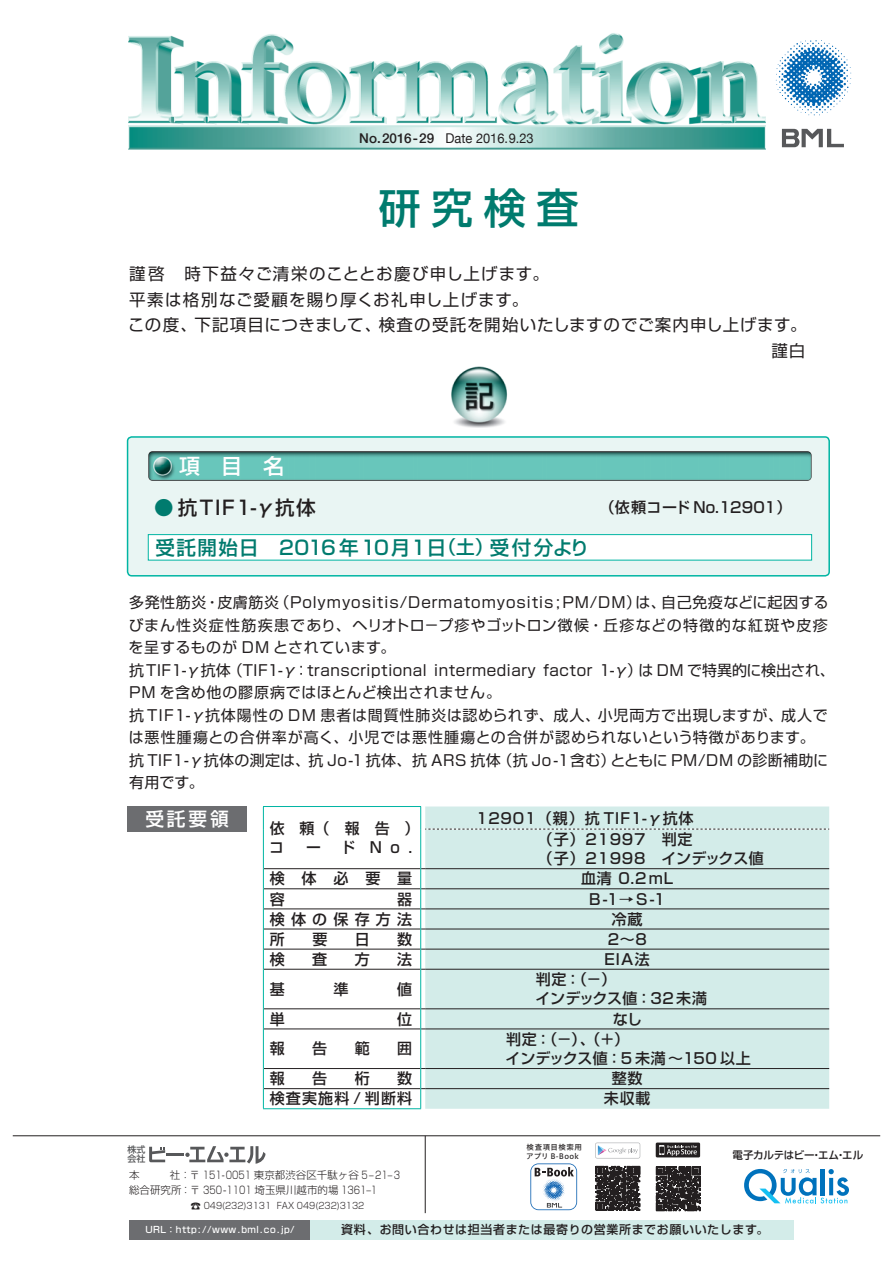
<style>
.page{position:relative;width:893px;height:1263px;background:#fff}
.page>*{position:absolute;margin:0;border:0;box-sizing:border-box;transform-origin:0 0}
.t1{font:500 42px "Shin Go Pro";color:#007b6e}
.t2{font:500 21px "Shin Go Pro";color:#fff}
.t3{font:500 19.5px "Shin Go Pro";letter-spacing:.06em;color:#007b6e}
.t4{font:500 19.5px "Shin Go Pro";letter-spacing:.075em;color:#231f20}
.t5{font:500 18.75px "Shin Go";color:#fff}
.t6{font:16.5px "Shin Go Pro";letter-spacing:.055em;color:#231f20}
.t7{font:15px/22.5px "Shin Go Pro";letter-spacing:.04em;color:#231f20}
.t8{font:500 15px/19.5px "Shin Go Pro";letter-spacing:.05em;color:#231f20}
.t9{font:500 15px/19.5px "Shin Go Pro";letter-spacing:.01em;color:#231f20}
.t10{font:500 15px "Shin Go Pro";letter-spacing:.015em;color:#231f20}
.t11{font:500 15px "Shin Go Pro";letter-spacing:.025em;color:#231f20}
.t12{font:500 15px "Shin Go Pro";letter-spacing:.075em;color:#231f20}
.t13{font:500 15px "Shin Go Pro";letter-spacing:.415em;color:#231f20}
.t14{font:13.5px "Helvetica Neue";color:#231f20;scale:.95 1}
.t15{font:500 12px "Shin Go Pro";letter-spacing:.05em;color:#231f20}
.t16{font:300 10.5px/15px "Shin Go Pro";color:#231f20}
.t17{font:500 10.5px "Shin Go Pro";letter-spacing:-.025em;color:#231f20}
.t18{font:300 9px "Shin Go Pro";color:#231f20;scale:.9 1}
.t19{font:500 9px "Shin Go Pro";letter-spacing:.05em;color:#fff}
.t20{font:500 9px/9.4px "Shin Go Pro";color:#57585a}
.t21{font:7.5px/9px "Hiragino UD Sans Std W5";letter-spacing:.05em;color:#231f20}
.s1{font-weight:500}
.s2{color:#007b6e}
.s3{font-size:18.6px}
.s4{font-size:10.5px}
</style>
<div class="page">
<div style="left:128px;top:437px;width:701px;height:139px;background:#e9f5f3;border-radius:4px"></div>
<div style="left:127px;top:436px;width:703px;height:140px;border:2px solid #00b5a3;border-radius:4px"></div>
<img style="left:451px;top:366px;width:56px;height:61px">
<img style="left:128px;top:33px;width:663px;height:117px">
<svg style="left:776px;top:40px;width:75px;height:75px"></svg>
<svg style="left:782px;top:129px;width:62px;height:18px"></svg>
<hr style="left:425px;top:1136px;width:1px;height:77px;background:#231f20">
<hr style="left:13px;top:1135px;width:867px;height:1px;background:#231f20">
<div style="left:148px;top:535px;width:664px;height:25px;background:#fff"></div>
<div style="left:148px;top:534px;width:664px;height:26px;border:1px solid #00b5a3"></div>
<img style="left:148px;top:451px;width:664px;height:30px">
<div style="left:310px;top:1220px;width:484px;height:19px;background:#d3ece9"></div>
<div style="left:130px;top:1220px;width:180px;height:19px;background:#6c6d70"></div>
<svg style="left:744px;top:1169px;width:105px;height:34px"></svg>
<svg style="left:149px;top:1147px;width:16px;height:15px"></svg>
<hr style="left:166px;top:1153px;width:18px;height:3px;background:#57585a">
<svg style="left:185px;top:1146px;width:81px;height:18px"></svg>
<svg style="left:529px;top:1162px;width:50px;height:50px"></svg>
<svg style="left:530px;top:1163px;width:47px;height:47px"></svg>
<svg style="left:655px;top:1142px;width:45px;height:16px"></svg>
<svg style="left:655px;top:1166px;width:46px;height:46px"></svg>
<svg style="left:656px;top:1167px;width:44px;height:44px;background:#373435"></svg>
<svg style="left:595px;top:1143px;width:45px;height:15px"></svg>
<svg style="left:595px;top:1165px;width:46px;height:46px"></svg>
<svg style="left:596px;top:1166px;width:44px;height:44px;background:#373334"></svg>
<div style="left:425px;top:806px;width:404px;height:303px;background:#d3ece9"></div>
<hr style="left:264px;top:868px;width:156px;height:1px;background:#231f20">
<hr style="left:425px;top:868px;width:404px;height:1px;background:#231f20">
<hr style="left:264px;top:888px;width:156px;height:1px;background:#231f20">
<hr style="left:425px;top:888px;width:404px;height:1px;background:#231f20">
<hr style="left:264px;top:908px;width:156px;height:1px;background:#231f20">
<hr style="left:425px;top:908px;width:404px;height:1px;background:#231f20">
<hr style="left:264px;top:929px;width:156px;height:1px;background:#231f20">
<hr style="left:425px;top:929px;width:404px;height:1px;background:#231f20">
<hr style="left:264px;top:949px;width:156px;height:1px;background:#231f20">
<hr style="left:425px;top:949px;width:404px;height:1px;background:#231f20">
<hr style="left:264px;top:969px;width:156px;height:1px;background:#231f20">
<hr style="left:425px;top:969px;width:404px;height:1px;background:#231f20">
<hr style="left:264px;top:1008px;width:156px;height:1px;background:#231f20">
<hr style="left:425px;top:1008px;width:404px;height:1px;background:#231f20">
<hr style="left:264px;top:1028px;width:156px;height:1px;background:#231f20">
<hr style="left:425px;top:1028px;width:404px;height:1px;background:#231f20">
<hr style="left:264px;top:1068px;width:156px;height:1px;background:#231f20">
<hr style="left:425px;top:1068px;width:404px;height:1px;background:#231f20">
<hr style="left:264px;top:1088px;width:156px;height:1px;background:#231f20">
<hr style="left:425px;top:1088px;width:404px;height:1px;background:#231f20">
<hr style="left:263px;top:806px;width:158px;height:1px;background:#00b5a3">
<svg style="left:263px;top:807px;width:1px;height:22px"></svg>
<svg style="left:420px;top:807px;width:409px;height:23px;background:#d0e8e5"></svg>
<hr style="left:263px;top:829px;width:1px;height:40px;background:#00b5a3">
<hr style="left:420px;top:829px;width:1px;height:40px;background:#00b5a3">
<svg style="left:263px;top:869px;width:1px;height:100px"></svg>
<svg style="left:420px;top:868px;width:5px;height:102px"></svg>
<hr style="left:263px;top:969px;width:1px;height:40px;background:#00b5a3">
<hr style="left:420px;top:969px;width:1px;height:40px;background:#00b5a3">
<svg style="left:263px;top:1009px;width:1px;height:20px"></svg>
<svg style="left:420px;top:1008px;width:5px;height:21px"></svg>
<hr style="left:263px;top:1029px;width:1px;height:39px;background:#00b5a3">
<hr style="left:420px;top:1029px;width:1px;height:39px;background:#00b5a3">
<svg style="left:263px;top:1068px;width:1px;height:40px"></svg>
<svg style="left:420px;top:1068px;width:5px;height:40px"></svg>
<hr style="left:263px;top:1108px;width:158px;height:1px;background:#00b5a3">
<div style="left:128px;top:807px;width:119px;height:25px;background:#6c6d70"></div>
<p class="t14" style="left:359px;top:130px;width:185px"><span class="s1">No.2016-29</span> Date 2016.9.23</p>
<h1 class="t1" style="left:379px;top:174px;width:201px">研究検査</h1>
<p class="t6" style="left:129px;top:260px;width:421px">謹啓　時下益々ご清栄のこととお慶び申し上げます。</p>
<p class="t6" style="left:129px;top:286px;width:401px">平素は格別なご愛顧を賜り厚くお礼申し上げます。</p>
<p class="t6" style="left:128px;top:311px;width:680px">この度、下記項目につきまして、検査の受託を開始いたしますのでご案内申し上げます。</p>
<p class="t6" style="left:771px;top:337px;width:35px">謹白</p>
<h2 class="t2" style="left:179px;top:449px;width:107px">項　目　名</h2>
<h3 class="t4" style="left:154px;top:492px;width:163px"><span class="s2">●</span> 抗TIF1-γ抗体</h3>
<p class="t11" style="left:600px;top:495px;width:193px">（依頼コード No.12901）</p>
<h3 class="t3" style="left:156px;top:531px;width:435px">受託開始日　2016年10月1日<span class="s3">（土）</span>受付分より</h3>
<p class="t7" style="left:129px;top:589px;width:708px">多発性筋炎・皮膚筋炎（Polymyositis/Dermatomyositis;PM/DM）は、自己免疫などに起因するびまん性炎症性筋疾患であり、ヘリオトロ－プ疹やゴットロン徴候・丘疹などの特徴的な紅斑や皮疹を呈するものが DM とされています。<br>抗TIF1-γ抗体（TIF1-γ：transcriptional intermediary factor 1-γ）は DM で特異的に検出され、PM を含め他の膠原病ではほとんど検出されません。<br>抗 TIF1-γ抗体陽性の DM 患者は間質性肺炎は認められず、成人、小児両方で出現しますが、成人では悪性腫瘍との合併率が高く、小児では悪性腫瘍との合併が認められないという特徴があります。<br>抗 TIF1-γ抗体の測定は、抗 Jo-1 抗体、抗 ARS 抗体（抗 Jo-1含む）とともに PM/DM の診断補助に有用です。</p>
<p class="t5" style="left:145px;top:807px;width:85px">受託要領</p>
<p class="t8" style="left:269px;top:816px;width:152px">依頼（報告）コ</p>
<p class="t8" style="left:306px;top:836px;width:16px">ー</p>
<p class="t8" style="left:340px;top:836px;width:73px">ド No.</p>
<p class="t8" style="left:476px;top:805px;width:219px;line-height:21.3px;text-align:right">12901（親）抗 TIF1-γ抗体（子）21997　判定</p>
<p class="t10" style="left:538px;top:846px;width:227px">（子）21998　インデックス値</p>
<p class="t8" style="left:270px;top:867px;width:144px">検体必要量</p>
<p class="t8" style="left:581px;top:867px;width:94px">血清 0.2mL</p>
<p class="t8" style="left:270px;top:887px;width:16px">容</p>
<p class="t8" style="left:397px;top:887px;width:16px">器</p>
<p class="t8" style="left:589px;top:887px;width:77px">B-1→S-1</p>
<p class="t13" style="left:270px;top:907px;width:144px">検体の保存方法</p>
<p class="t8" style="left:612px;top:907px;width:32px">冷蔵</p>
<p class="t8" style="left:270px;top:927px;width:16px">所</p>
<p class="t8" style="left:312px;top:927px;width:16px">要</p>
<p class="t8" style="left:355px;top:927px;width:16px">日</p>
<p class="t8" style="left:397px;top:927px;width:16px">数</p>
<p class="t8" style="left:608px;top:927px;width:40px">2〜8</p>
<p class="t8" style="left:270px;top:948px;width:16px">検</p>
<p class="t8" style="left:312px;top:948px;width:16px">査</p>
<p class="t8" style="left:355px;top:948px;width:16px">方</p>
<p class="t8" style="left:397px;top:948px;width:16px">法</p>
<p class="t8" style="left:605px;top:948px;width:47px">EIA法</p>
<p class="t8" style="left:270px;top:977px;width:16px">基</p>
<p class="t8" style="left:333px;top:977px;width:16px">準</p>
<p class="t8" style="left:397px;top:977px;width:16px">値</p>
<p class="t9" style="left:535px;top:968px;width:173px">判定：（－）<br>インデックス値：32 未満</p>
<p class="t8" style="left:270px;top:1007px;width:16px">単</p>
<p class="t8" style="left:397px;top:1007px;width:16px">位</p>
<p class="t8" style="left:613px;top:1007px;width:31px">なし</p>
<p class="t8" style="left:270px;top:1037px;width:16px">報</p>
<p class="t8" style="left:312px;top:1037px;width:16px">告</p>
<p class="t8" style="left:355px;top:1037px;width:16px">範</p>
<p class="t8" style="left:397px;top:1037px;width:16px">囲</p>
<p class="t9" style="left:506px;top:1027px;width:247px">判定：（－）、（＋）　<br>インデックス値：5 未満〜150 以上</p>
<p class="t8" style="left:270px;top:1067px;width:16px">報</p>
<p class="t8" style="left:312px;top:1067px;width:16px">告</p>
<p class="t8" style="left:355px;top:1067px;width:16px">桁</p>
<p class="t8" style="left:397px;top:1067px;width:16px">数</p>
<p class="t8" style="left:612px;top:1067px;width:32px">整数</p>
<p class="t12" style="left:270px;top:1086px;width:144px">検査実施料 / 判断料</p>
<p class="t8" style="left:604px;top:1087px;width:48px">未収載</p>
<p class="t20" style="left:127px;top:1143px;width:19px">株式会社</p>
<p class="t16" style="left:129px;top:1166px;width:272px">本 　　 社：〒 151-0051 東京都渋谷区千駄ヶ谷 5–21–3総合研究所：〒 350-1101 埼玉県川越市的場 1361–1</p>
<p class="t18" style="left:191px;top:1198px;width:195px"><span class="s4">☎</span> 049(232)3131　FAX 049(232)3132</p>
<p class="t21" style="left:526px;top:1142px;width:57px">検査項目検索用アプリ B-Book</p>
<p class="t17" style="left:732px;top:1146px;width:132px">電子カルテはビー・エム・エル</p>
<p class="t19" style="left:145px;top:1222px;width:151px">URL：http://www.bml.co.jp/</p>
<p class="t15" style="left:341px;top:1219px;width:429px">資料、お問い合わせは担当者または最寄りの営業所までお願いいたします。</p>
</div>
